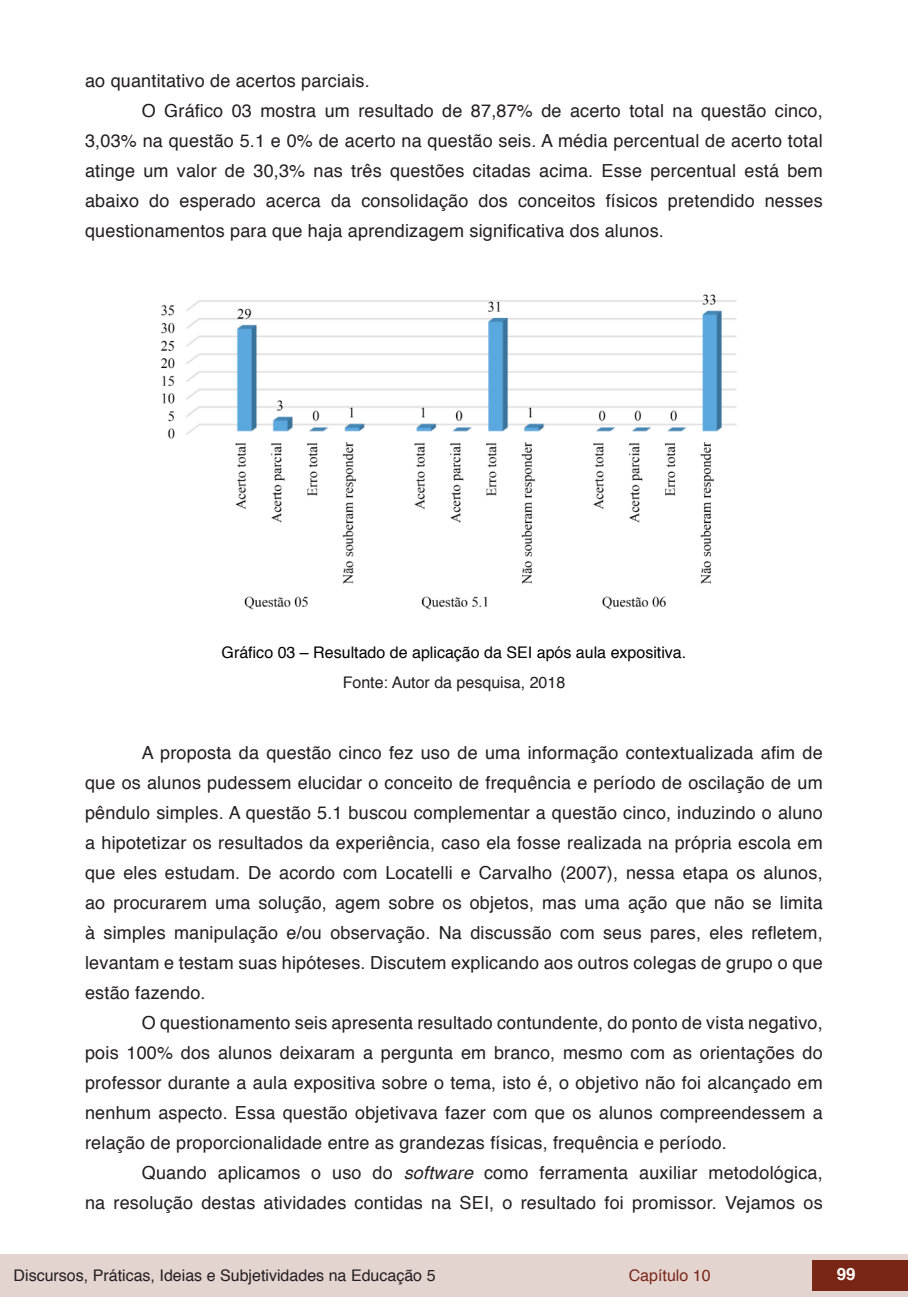
<style>
.page{position:relative;width:908px;height:1304px;background:#fff}
.page>*{position:absolute;margin:0;border:0;box-sizing:border-box;transform-origin:0 0}
.txt{font:18px/30px "Helvetica";letter-spacing:.01em;color:#231f20;text-align:justify}
.t1{font:700 16.8px "Helvetica";color:#fff}
.fonte_tab_gra_imag{font:16px "Helvetica";color:#231f20}
.info_tab_graf_imag{font:16px "Helvetica";color:#000}
.t2{font:16px "Helvetica";color:#7a2616}
.s1{font-style:italic}
</style>
<div class="page">
<div style="left:0;top:1254px;width:906px;height:43px;background:#e4d4d0"></div>
<div style="left:812px;top:1261px;width:95px;height:30px;background:#7a2616"></div>
<img style="left:161px;top:294px;width:576px;height:316px">
<p class="txt" style="left:85px;top:66px;width:286px">ao quantitativo de acertos parciais.</p>
<p class="txt" style="left:85px;top:96px;width:738px;text-indent:57px">O Gráfico 03 mostra um resultado de 87,87% de acerto total na questão cinco, 3,03% na questão 5.1 e 0% de acerto na questão seis. A média percentual de acerto total atinge um valor de 30,3% nas três questões citadas acima. Esse percentual está bem abaixo do esperado acerca da consolidação dos conceitos físicos pretendido nesses questionamentos para que haja aprendizagem significativa dos alunos.</p>
<p class="info_tab_graf_imag" style="left:221px;top:640px;width:466px">Gráfico 03 – Resultado de aplicação da SEI após aula expositiva.</p>
<p class="fonte_tab_gra_imag" style="left:342px;top:670px;width:224px">Fonte: Autor da pesquisa, 2018</p>
<p class="txt" style="left:85px;top:738px;width:738px;text-indent:57px">A proposta da questão cinco fez uso de uma informação contextualizada afim de que os alunos pudessem elucidar o conceito de frequência e período de oscilação de um pêndulo simples. A questão 5.1 buscou complementar a questão cinco, induzindo o aluno a hipotetizar os resultados da experiência, caso ela fosse realizada na própria escola em que eles estudam. De acordo com Locatelli e Carvalho (2007), nessa etapa os alunos, ao procurarem uma solução, agem sobre os objetos, mas uma ação que não se limita à simples manipulação e/ou observação. Na discussão com seus pares, eles refletem, levantam e testam suas hipóteses. Discutem explicando aos outros colegas de grupo o que estão fazendo.</p>
<p class="txt" style="left:85px;top:1008px;width:738px;text-indent:57px">O questionamento seis apresenta resultado contundente, do ponto de vista negativo, pois 100% dos alunos deixaram a pergunta em branco, mesmo com as orientações do professor durante a aula expositiva sobre o tema, isto é, o objetivo não foi alcançado em nenhum aspecto. Essa questão objetivava fazer com que os alunos compreendessem a relação de proporcionalidade entre as grandezas físicas, frequência e período.</p>
<p class="txt" style="left:85px;top:1158px;width:738px;text-align:right">Quando aplicamos o uso do <span class="s1">software</span> como ferramenta auxiliar metodológica,<br>na resolução destas atividades contidas na SEI, o resultado foi promissor. Vejamos os</p>
<p class="fonte_tab_gra_imag" style="left:14px;top:1263px;width:423px">Discursos, Práticas, Ideias e Subjetividades na Educação 5</p>
<p class="t2" style="left:628px;top:1263px;width:83px">Capítulo 10</p>
<p class="t1" style="left:836px;top:1261px;width:20px">99</p>
</div>
